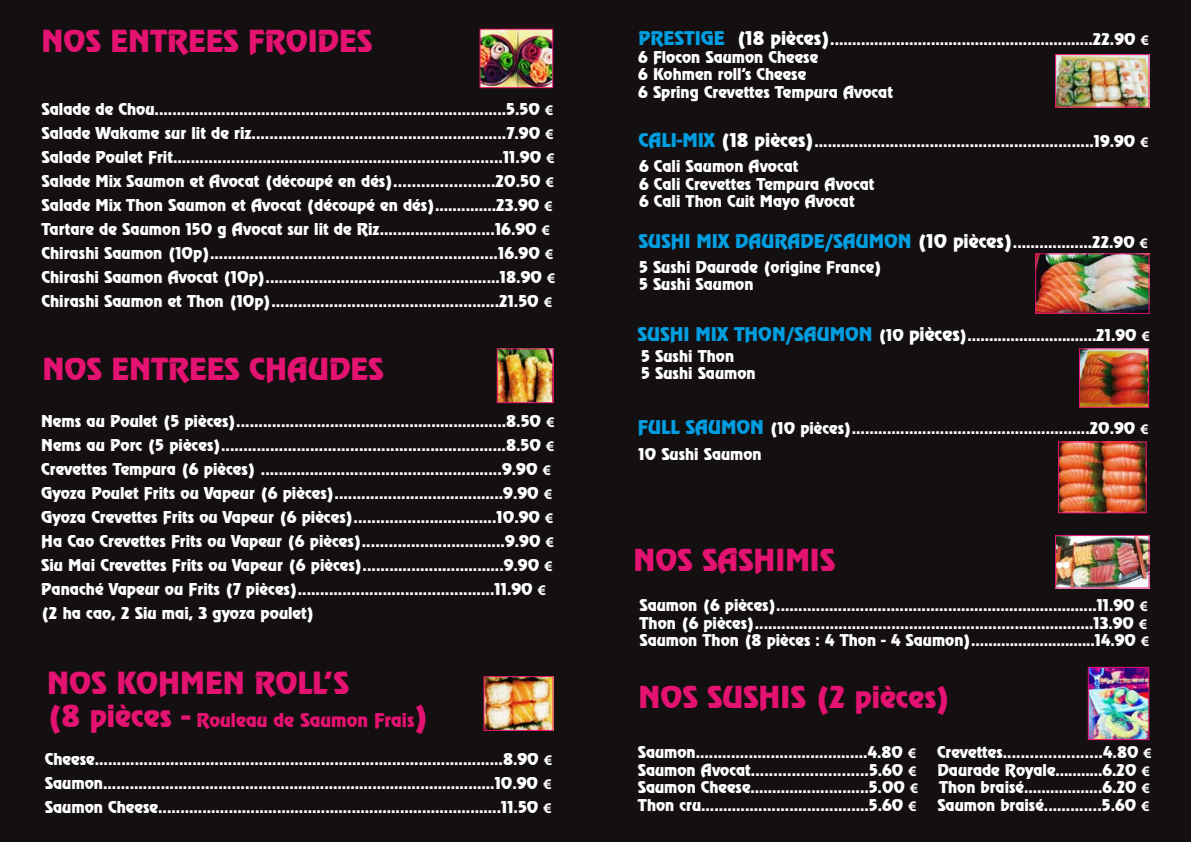
<style>
.page{position:relative;width:1191px;height:842px;background:#140f11}
.page>*{position:absolute;margin:0;border:0;box-sizing:border-box;transform-origin:0 0}
.t1{font:27.5px "Revue";color:#e41270}
.t2{font:27.4px "Revue";color:#e41270}
.t3{font:27.3px "Revue";color:#e41270}
.t4{font:17.2px "Revue";color:#e41270}
.t5{font:14.8px/24px "Revue";color:#fff}
.t6{font:14.7px/17.6px "Revue";color:#fff}
.s1{font-family:"Myriad Pro";font-weight:700}
.s2{font-size:27.5px}
.s3{font-size:17.1px;color:#009ee0}
.s4{font-size:17.1px}
</style>
<div class="page">
<img style="left:499px;top:350px;width:53px;height:51px">
<div style="left:497px;top:348px;width:57px;height:55px;border:1px solid #e41270"></div>
<img style="left:485px;top:678px;width:66px;height:51px">
<div style="left:483px;top:676px;width:70px;height:55px;border:1px solid #e41270"></div>
<img style="left:481px;top:31px;width:70px;height:55px">
<div style="left:479px;top:29px;width:74px;height:59px;border:1px solid #e41270"></div>
<img style="left:1057px;top:56px;width:90px;height:50px">
<div style="left:1055px;top:54px;width:94px;height:54px;border:1px solid #e41270"></div>
<img style="left:1057px;top:537px;width:90px;height:49px">
<div style="left:1055px;top:535px;width:94px;height:53px;border:1px solid #e41270"></div>
<img style="left:1089px;top:669px;width:58px;height:69px">
<div style="left:1087px;top:667px;width:62px;height:73px;border:1px solid #e41270"></div>
<img style="left:1081px;top:350px;width:66px;height:56px">
<div style="left:1079px;top:348px;width:70px;height:60px;border:1px solid #e41270"></div>
<img style="left:1060px;top:443px;width:84px;height:68px">
<div style="left:1058px;top:441px;width:88px;height:72px;border:1px solid #e41270"></div>
<img style="left:1037px;top:255px;width:110px;height:57px">
<div style="left:1035px;top:253px;width:114px;height:61px;border:1px solid #e41270"></div>
<h2 class="t2" style="left:42px;top:23px;width:332px">NOS ENTREES FROIDES</h2>
<p class="t5" style="left:42px;top:97px;width:515px">Salade de Chou...............................................................................5.50 <span class="s1">€ </span>Salade Wakame sur lit de riz.........................................................7.90 <span class="s1">€ </span>Salade Poulet Frit..........................................................................11.90 <span class="s1">€ </span>Salade Mix Saumon et Avocat (découpé en dés)......................20.50 <span class="s1">€ </span>Salade Mix Thon Saumon et Avocat (découpé en dés)..............23.90 <span class="s1">€ </span>Tartare de Saumon 150 g Avocat sur lit de Riz..........................16.90 <span class="s1">€ </span>Chirashi Saumon (10p)................................................................16.90 <span class="s1">€ </span>Chirashi Saumon Avocat (10p).....................................................18.90 <span class="s1">€ </span>Chirashi Saumon et Thon (10p)...................................................21.50 <span class="s1">€</span></p>
<h2 class="t2" style="left:42px;top:351px;width:342px">NOS ENTREES CHAUDES</h2>
<p class="t5" style="left:41px;top:408px;width:515px">Nems au Poulet (5 pièces).............................................................8.50 <span class="s1">€ </span>Nems au Porc (5 pièces)................................................................8.50 <span class="s1">€ </span>Crevettes Tempura (6 pièces) ......................................................9.90 <span class="s1">€ </span>Gyoza Poulet Frits ou Vapeur (6 pièces)......................................9.90 <span class="s1">€ </span>Gyoza Crevettes Frits ou Vapeur (6 pièces)................................10.90 <span class="s1">€ </span>Ha Cao Crevettes Frits ou Vapeur (6 pièces)................................9.90 <span class="s1">€ </span>Siu Mai Crevettes Frits ou Vapeur (6 pièces)................................9.90 <span class="s1">€ </span>Panaché Vapeur ou Frits (7 pièces)............................................11.90 <span class="s1">€ </span>(2 ha cao, 2 Siu mai, 3 gyoza poulet)</p>
<h1 class="t1" style="left:47px;top:665px;width:303px">NOS KOHMEN ROLL’S</h1>
<p class="t4" style="left:47px;top:709px;width:383px"><span class="s2">(8 pièces -</span> Rouleau de Saumon Frais<span class="s2">)</span></p>
<p class="t5" style="left:45px;top:747px;width:509px;text-align:justify">Cheese............................................................................................8.90 <span class="s1">€ </span>Saumon.........................................................................................10.90 <span class="s1">€ </span>Saumon Cheese..............................................................................11.50 <span class="s1">€</span></p>
<p class="t6" style="left:638px;top:30px;width:512px"><span class="s3">PRESTIGE</span> <span class="s4">(18 pièces)</span>............................................................22.90 <span class="s1">€</span></p>
<p class="t6" style="left:638px;top:48px;width:256px">6 Flocon Saumon Cheese<br>6 Kohmen roll’s Cheese<br>6 Spring Crevettes Tempura Avocat</p>
<p class="t6" style="left:638px;top:132px;width:511px"><span class="s3">CALI-MIX</span> <span class="s4">(18 pièces)</span>...............................................................19.90 <span class="s1">€</span></p>
<p class="t6" style="left:639px;top:157px;width:237px">6 Cali Saumon Avocat<br>6 Cali Crevettes Tempura Avocat<br>6 Cali Thon Cuit Mayo Avocat</p>
<p class="t6" style="left:638px;top:233px;width:511px"><span class="s3">SUSHI MIX DAURADE/SAUMON</span> <span class="s4">(10 pièces)</span>..................22.90 <span class="s1">€</span></p>
<p class="t6" style="left:639px;top:258px;width:244px">5 Sushi Daurade (origine France)<br>5 Sushi Saumon</p>
<p class="t6" style="left:637px;top:326px;width:514px"><span class="s3">SUSHI MIX THON/SAUMON</span> (10 <span class="s4">pièces</span>)..............................21.90 <span class="s1">€</span></p>
<p class="t6" style="left:641px;top:347px;width:116px">5 Sushi Thon<br>5 Sushi Saumon</p>
<p class="t6" style="left:638px;top:419px;width:512px"><span class="s3">FULL SAUMON</span> (10 pièces)......................................................20.90 <span class="s1">€</span></p>
<p class="t6" style="left:638px;top:445px;width:125px">10 Sushi Saumon</p>
<h3 class="t3" style="left:633px;top:542px;width:203px">NOS SASHIMIS</h3>
<p class="t6" style="left:639px;top:596px;width:511px">Saumon (6 pièces).........................................................................11.90 <span class="s1">€<br></span>Thon (6 pièces).............................................................................13.90 <span class="s1">€<br></span>Saumon Thon (8 pièces : 4 Thon - 4 Saumon).............................14.90 <span class="s1">€</span></p>
<h3 class="t3" style="left:638px;top:679px;width:313px">NOS SUSHIS (2 pièces)</h3>
<p class="t6" style="left:638px;top:743px;width:280px">Saumon.......................................4.80 <span class="s1">€</span></p>
<p class="t6" style="left:937px;top:743px;width:216px">Crevettes......................4.80 <span class="s1">€</span></p>
<p class="t6" style="left:638px;top:761px;width:280px">Saumon Avocat..........................5.60 <span class="s1">€</span></p>
<p class="t6" style="left:937px;top:761px;width:214px">Daurade Royale...........6.20 <span class="s1">€</span></p>
<p class="t6" style="left:638px;top:778px;width:282px">Saumon Cheese...........................5.00 <span class="s1">€</span></p>
<p class="t6" style="left:939px;top:778px;width:212px">Thon braisé..................6.20 <span class="s1">€</span></p>
<p class="t6" style="left:638px;top:796px;width:280px">Thon cru......................................5.60 <span class="s1">€</span></p>
<p class="t6" style="left:937px;top:796px;width:214px">Saumon braisé.............5.60 <span class="s1">€</span></p>
</div>
